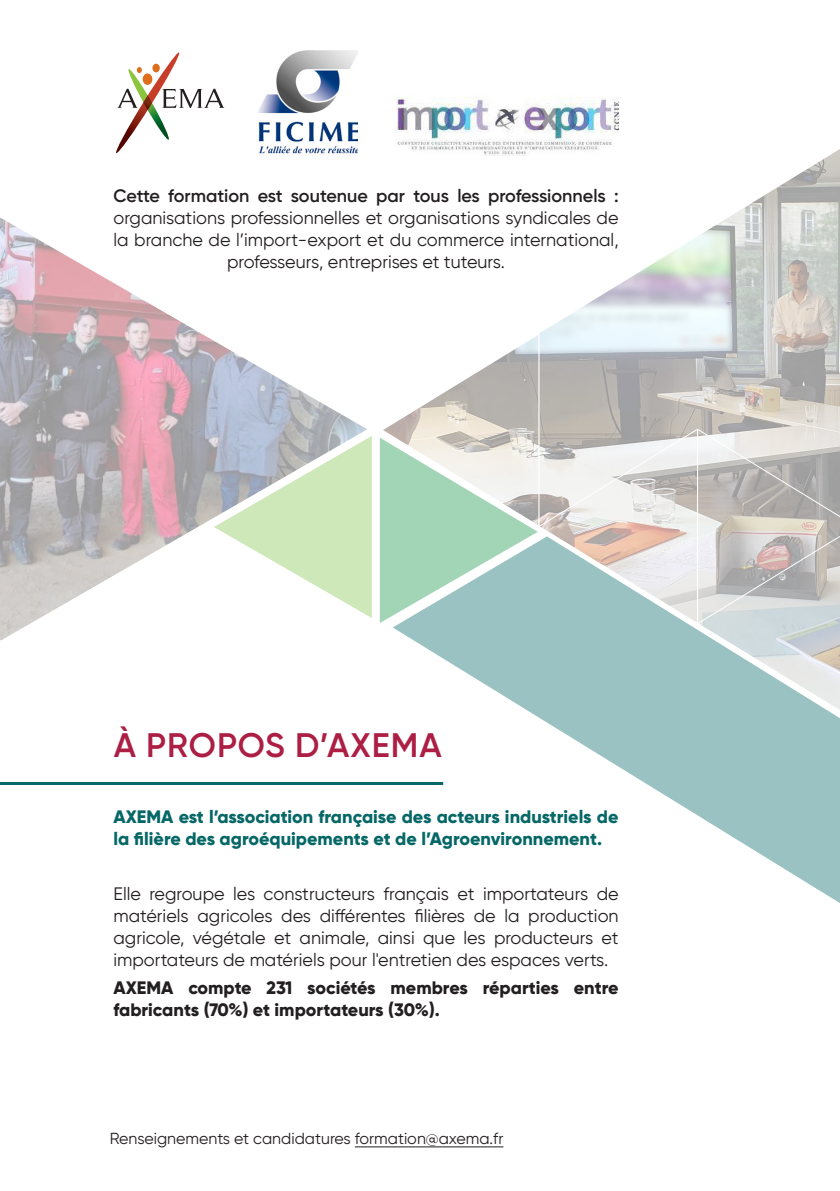
<style>
.page{position:relative;width:840px;height:1191px;background:#fff}
.page>*{position:absolute;margin:0;border:0;box-sizing:border-box;transform-origin:0 0}
.t1{font:600 34px "Gilroy";letter-spacing:.03em;color:#ac1e44}
.t2{font:18px/22px "Gilroy";color:#231f20;text-align:center}
.t3{font:800 18px/22px "Gilroy";color:#056766}
.t4{font:800 18px/22px "Gilroy";color:#231f20}
.t5{font:16px "Gilroy";color:#231f20}
.s1{font-weight:600}
</style>
<div class="page">
<img style="left:257px;top:50px;width:100px;height:104px">
<img style="left:396px;top:97px;width:222px;height:52px">
<hr style="left:354px;top:1146px;width:149px;height:1px;background:#231f20">
<svg style="left:443px;top:710px;width:396px;height:193px"></svg>
<svg style="left:367px;top:436px;width:4px;height:182px"></svg>
<img style="left:0;top:218px;width:367px;height:423px">
<svg style="left:379px;top:438px;width:4px;height:185px"></svg>
<img style="left:383px;top:149px;width:456px;height:561px">
<svg style="left:116px;top:52px;width:108px;height:101px"></svg>
<hr style="left:0;top:782px;width:443px;height:3px;background:#056766">
<p class="t2" style="left:113px;top:184px;width:506px"><span class="s1">Cette formation est soutenue par tous les professionnels : </span>organisations professionnelles et organisations syndicales de la branche de l’import-export et du commerce international, professeurs, entreprises et tuteurs.</p>
<p class="t1" style="left:114px;top:723px;width:329px">À PROPOS D’AXEMA</p>
<p class="t3" style="left:113px;top:805px;width:506px">AXEMA est l’association française des acteurs industriels de la filière des agroéquipements et de l’Agroenvironnement.</p>
<p class="t2" style="left:113px;top:882px;width:506px;text-align:justify">Elle regroupe les constructeurs français et importateurs de matériels agricoles des différentes filières de la production agricole, végétale et animale, ainsi que les producteurs et importateurs de matériels pour l'entretien des espaces verts.</p>
<p class="t4" style="left:113px;top:976px;width:506px">AXEMA compte 231 sociétés membres réparties entre fabricants (70%) et importateurs (30%).</p>
<p class="t5" style="left:110px;top:1128px;width:395px">Renseignements et candidatures formation@axema.fr</p>
</div>
